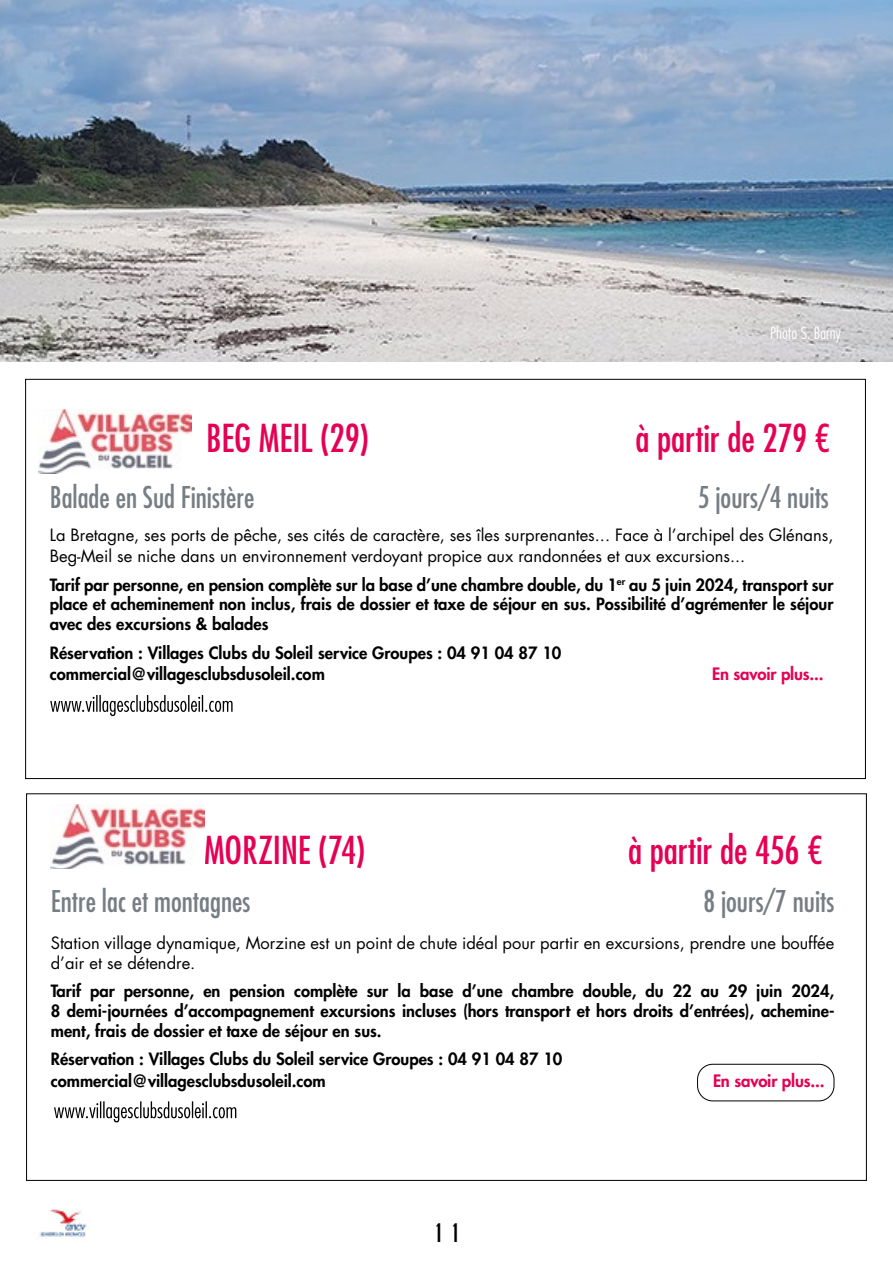
<style>
.page{position:relative;width:893px;height:1263px;background:#fff}
.page>*{position:absolute;margin:0;border:0;box-sizing:border-box;transform-origin:0 0}
.t1{font:condensed 37.5px "Futura Std";letter-spacing:-.005em;color:#e50054}
.t2{font:condensed 29.1px "Futura Std";color:#777d84}
.t3{font:700 24px "Caviar Dreams";color:#000}
.t4{font:800 16.65px "Futura Std";letter-spacing:-.01em;color:#e50054}
.t5{font:800 16.5px/19.8px "Futura Std";color:#000;text-align:justify}
.t6{font:16.5px/21.6px "Futura Std";color:#000}
.t7{font:300 condensed 16.5px "Futura Std";color:#fff}
</style>
<div class="page">
<img style="left:39px;top:1209px;width:48px;height:28px">
<div style="left:697px;top:1064px;width:137px;height:37px;border:1px solid #000;border-radius:15px"></div>
<img style="left:51px;top:805px;width:153px;height:64px">
<img style="left:0;top:0;width:893px;height:361px">
<img style="left:38px;top:409px;width:153px;height:64px">
<svg style="left:50px;top:695px;width:183px;height:21px"></svg>
<svg style="left:54px;top:1101px;width:182px;height:21px"></svg>
<p class="t7" style="left:770px;top:323px;width:72px">Photo S. Barny</p>
<h1 class="t1" style="left:206px;top:416px;width:164px">BEG MEIL (29)</h1>
<h1 class="t1" style="left:635px;top:416px;width:196px">à partir de 279 €</h1>
<h2 class="t2" style="left:50px;top:480px;width:206px">Balade en Sud Finistère</h2>
<h2 class="t2" style="left:698px;top:480px;width:132px">5 jours/4 nuits</h2>
<p class="t6" style="left:50px;top:524px;width:785px">La Bretagne, ses ports de pêche, ses cités de caractère, ses îles surprenantes... Face à l’archipel des Glénans,<br>Beg-Meil se niche dans un environnement verdoyant propice aux randonnées et aux excursions...</p>
<p class="t5" style="left:50px;top:575px;width:785px">Tarif par personne, en pension complète sur la base d’une chambre double, du 1<sup>er</sup> au 5 juin 2024, transport sur place et acheminement non inclus, frais de dossier et taxe de séjour en sus. Possibilité d’agrémenter le séjour avec des excursions &amp; balades</p>
<p class="t5" style="left:50px;top:642px;width:513px;line-height:21.6px">Réservation : Villages Clubs du Soleil service Groupes : 04 91 04 87 10 commercial@villagesclubsdusoleil.com</p>
<p class="t4" style="left:712px;top:663px;width:113px">En savoir plus...</p>
<h1 class="t1" style="left:204px;top:828px;width:163px">MORZINE (74)</h1>
<h1 class="t1" style="left:628px;top:828px;width:196px">à partir de 456 €</h1>
<h2 class="t2" style="left:51px;top:884px;width:201px">Entre lac et montagnes</h2>
<h2 class="t2" style="left:703px;top:884px;width:132px">8 jours/7 nuits</h2>
<p class="t6" style="left:51px;top:933px;width:785px;line-height:19.8px">Station village dynamique, Morzine est un point de chute idéal pour partir en excursions, prendre une bouffée d’air et se détendre.</p>
<p class="t5" style="left:51px;top:981px;width:785px">Tarif par personne, en pension complète sur la base d’une chambre double, du 22 au 29 juin 2024, 8 demi-journées d’accompagnement excursions incluses (hors transport et hors droits d’entrées), achemine&shy;ment, frais de dossier et taxe de séjour en sus.</p>
<p class="t5" style="left:51px;top:1048px;width:513px;line-height:21.6px">Réservation : Villages Clubs du Soleil service Groupes : 04 91 04 87 10 commercial@villagesclubsdusoleil.com</p>
<p class="t4" style="left:713px;top:1070px;width:113px">En savoir plus...</p>
<h3 class="t3" style="left:430px;top:1218px;width:35px">11</h3>
</div>
